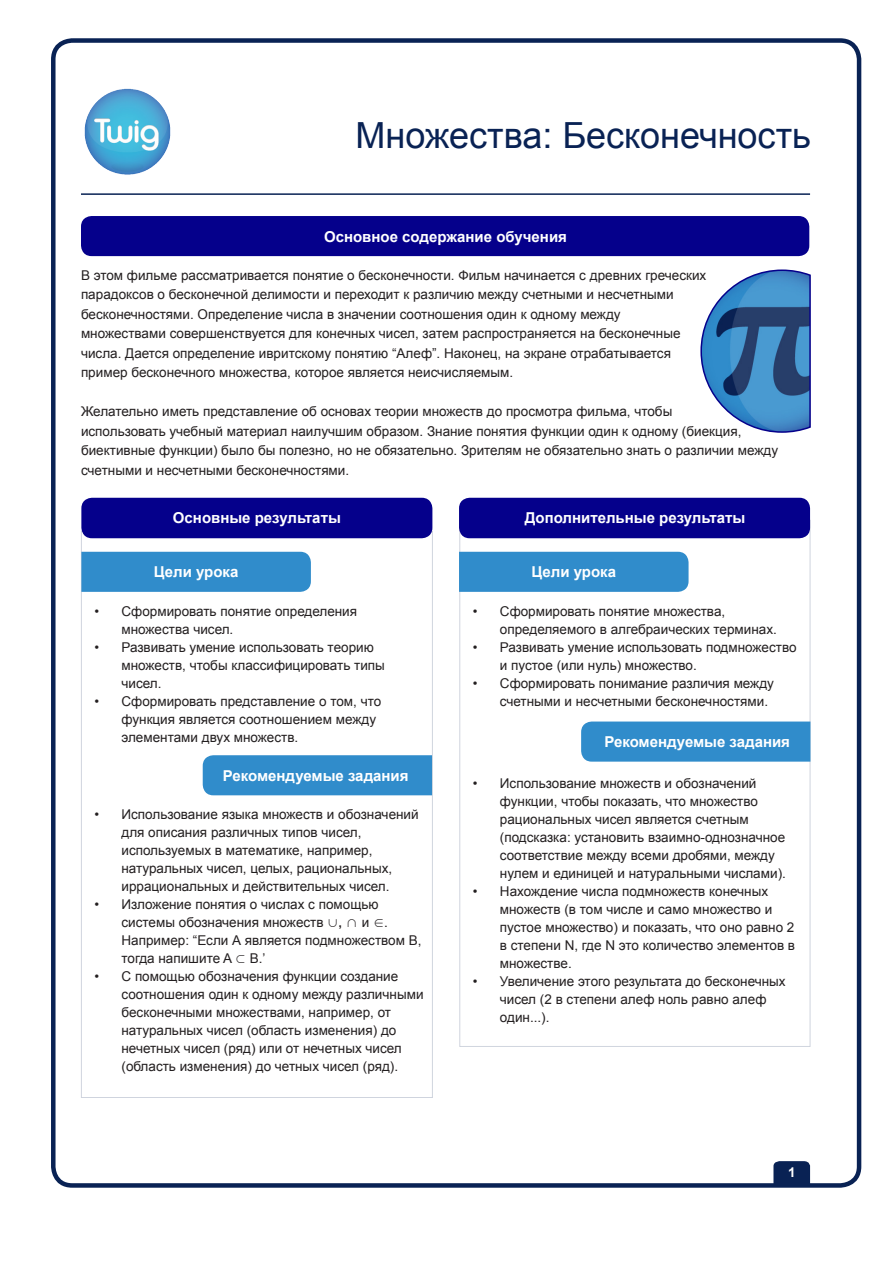
<style>
.page{position:relative;width:893px;height:1263px;background:#fff}
.page>*{position:absolute;margin:0;border:0;box-sizing:border-box;transform-origin:0 0}
.t1{font:36px "Arial";color:#092254}
.Subheads__in_blue_st{font:700 15px "Arial";color:#fff}
.t2{font:13.5px/18px "Arial";color:#231f20}
.t3{font:700 13.5px "Arial";color:#fff}
.s1{font-family:"Lucida Sans Unicode"}
</style>
<div class="page">
<div style="left:51px;top:38px;width:810px;height:1150px;border:4px solid #092254;border-radius:19px"></div>
<svg style="left:773px;top:1161px;width:37px;height:24px"></svg>
<hr style="left:81px;top:193px;width:729px;height:2px;background:#092254">
<img style="left:84px;top:88px;width:87px;height:87px">
<div style="left:81px;top:216px;width:728px;height:40px;background:#05008b;border-radius:11px"></div>
<div style="left:81px;top:498px;width:351px;height:40px;background:#05008b;border-radius:11px"></div>
<div style="left:459px;top:498px;width:351px;height:40px;background:#05008b;border-radius:11px"></div>
<div style="left:81px;top:552px;width:230px;height:40px;background:#308ccb"></div>
<div style="left:459px;top:552px;width:230px;height:40px;background:#308ccb"></div>
<div style="left:203px;top:755px;width:229px;height:40px;background:#308ccb"></div>
<div style="left:581px;top:721px;width:229px;height:41px;background:#308ccb"></div>
<svg style="left:700px;top:269px;width:111px;height:164px"></svg>
<h1 class="t1" style="left:356px;top:111px;width:457px">Множества: Бесконечность</h1>
<p class="Subheads__in_blue_st" style="left:324px;top:226px;width:244px">Основное содержание обучения</p>
<p class="t2" style="left:81px;top:265px;width:627px;line-height:19.5px">В этом фильме рассматривается понятие о бесконечности. Фильм начинается с древних греческих парадоксов о бесконечной делимости и переходит к различию между счетными и несчетными бесконечностями. Определение числа в значении соотношения один к одному между множествами совершенствуется для конечных чисел, затем распространяется на бесконечные числа. Дается определение ивритскому понятию “Алеф”. Наконец, на экране отрабатывается пример бесконечного множества, которое является неисчисляемым.</p>
<p class="t2" style="left:81px;top:402px;width:699px;line-height:19.5px">Желательно иметь представление об основах теории множеств до просмотра фильма, чтобы<br>использовать учебный материал наилучшим образом. Знание понятия функции один к одному (биекция, биективные функции) было бы полезно, но не обязательно. Зрителям не обязательно знать о различии между счетными и несчетными бесконечностями.</p>
<p class="Subheads__in_blue_st" style="left:173px;top:508px;width:169px">Основные результаты</p>
<p class="Subheads__in_blue_st" style="left:525px;top:508px;width:222px">Дополнительные результаты</p>
<p class="Subheads__in_blue_st" style="left:154px;top:562px;width:86px">Цели урока</p>
<p class="Subheads__in_blue_st" style="left:531px;top:562px;width:86px">Цели урока</p>
<p class="t2" style="left:122px;top:602px;width:237px;text-indent:-27px">• Сформировать понятие определения множества чисел.</p>
<p class="t2" style="left:122px;top:638px;width:265px;text-indent:-27px">• Развивать умение использовать теорию множеств, чтобы классифицировать типы чисел.</p>
<p class="t2" style="left:122px;top:692px;width:261px;text-indent:-27px">• Сформировать представление о том, что функция является соотношением между элементами двух множеств.</p>
<p class="Subheads__in_blue_st" style="left:223px;top:766px;width:187px">Рекомендуемые задания</p>
<p class="t2" style="left:122px;top:805px;width:299px;text-indent:-27px">• Использование языка множеств и обозначений для описания различных типов чисел, используемых в математике, например, натуральных чисел, целых, рациональных, иррациональных и действительных чисел.</p>
<p class="t2" style="left:122px;top:895px;width:301px;text-indent:-27px">• Изложение понятия о числах с помощью системы обозначения множеств <span class="s1">∪, ∩</span> и <span class="s1">∈</span>.<br>Например: “Если А является подмножеством B, тогда напишите A <span class="s1">⊂</span> B.’</p>
<p class="t2" style="left:122px;top:967px;width:304px;text-indent:-27px">• С помощью обозначения функции создание соотношения один к одному между различными бесконечными множествами, например, от натуральных чисел (область изменения) до нечетных чисел (ряд) или от нечетных чисел (область изменения) до четных чисел (ряд).</p>
<p class="t2" style="left:500px;top:602px;width:279px;text-indent:-27px">• Сформировать понятие множества, определяемого в алгебраических терминах.</p>
<p class="t2" style="left:500px;top:638px;width:298px;text-indent:-27px">• Развивать умение использовать подмножество и пустое (или нуль) множество.</p>
<p class="t2" style="left:500px;top:674px;width:276px;text-indent:-27px">• Сформировать понимание различия между счетными и несчетными бесконечностями.</p>
<p class="Subheads__in_blue_st" style="left:604px;top:732px;width:187px">Рекомендуемые задания</p>
<p class="t2" style="left:500px;top:774px;width:287px;text-indent:-27px">• Использование множеств и обозначений функции, чтобы показать, что множество рациональных чисел является счетным (подсказка: установить взаимно-однозначное соответствие между всеми дробями, между нулем и единицей и натуральными числами).</p>
<p class="t2" style="left:500px;top:882px;width:297px;text-indent:-27px">• Нахождение числа подмножеств конечных множеств (в том числе и само множество и пустое множество) и показать, что оно равно 2 в степени N, где N это количество элементов в множестве.</p>
<p class="t2" style="left:500px;top:972px;width:287px;text-indent:-27px">• Увеличение этого результата до бесконечных чисел (2 в степени алеф ноль равно алеф один...).</p>
<p class="t3" style="left:788px;top:1163px;width:9px">1</p>
</div>
